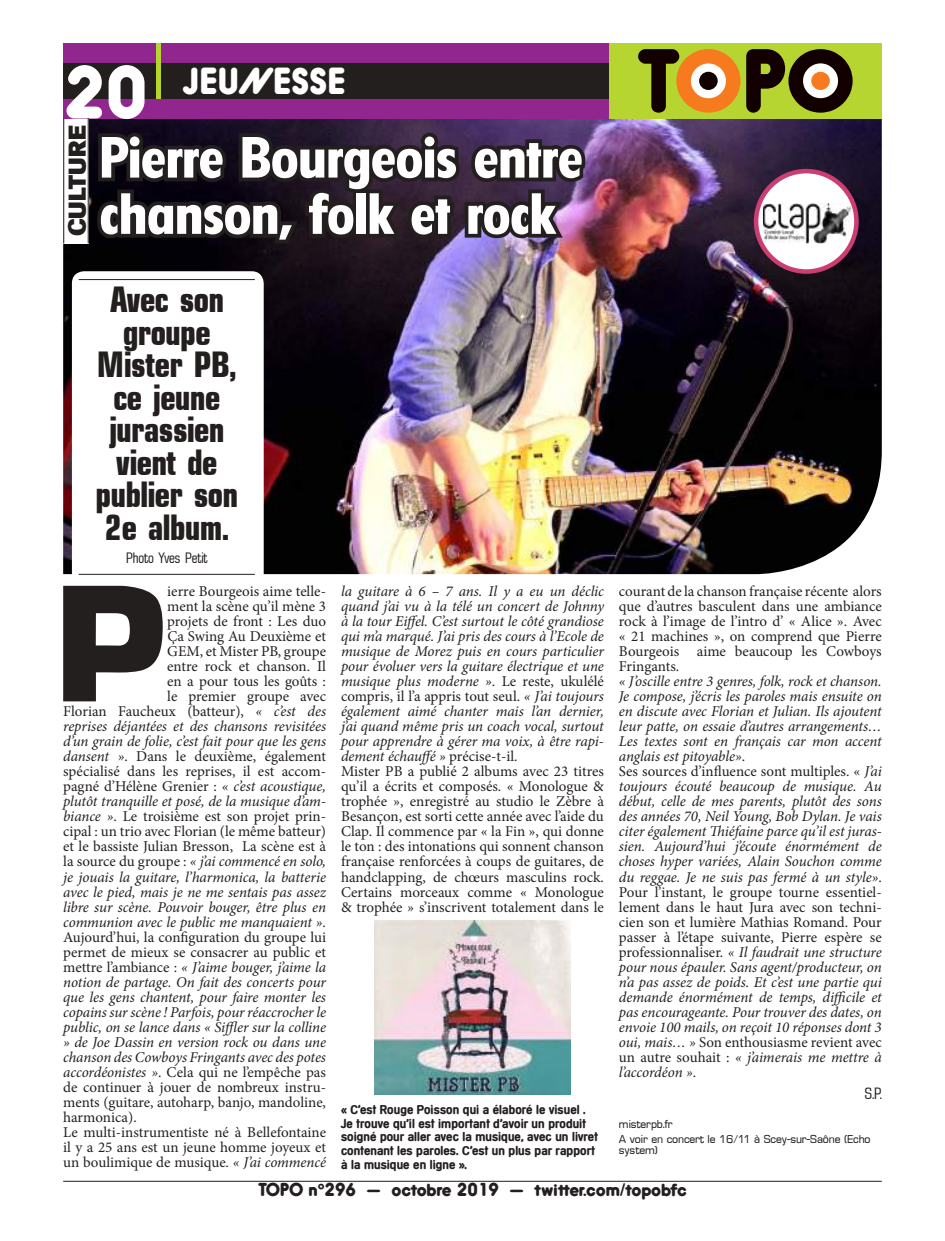
<style>
.page{position:relative;width:945px;height:1241px;background:#fff}
.page>*{position:absolute;margin:0;border:0;box-sizing:border-box;transform-origin:0 0}
.t1{font:700 162.88px "Eurasia";color:#241f1f}
.t2{font:56.25px/56.2px "Florida Serial Xbold";letter-spacing:-.005em;color:#fff}
.t3{font:700 36.25px/32.5px "Eurasia Cd";color:#241f1f;text-align:center}
.t4{font:35.25px "Hiruko Black Alternate";letter-spacing:.015em;color:#fff}
.t5{font:800 23.75px "Formula Serial";letter-spacing:.01em;color:#241f1f}
.t6{font:17.5px "Hiruko Black Alternate";letter-spacing:-.01em;color:#241f1f}
.t7{font:16.25px "Eurasia Cd";color:#241f1f}
.t8{font:15px/15px "Minion Pro";color:#241f1f}
.t9{font:italic 15px/15px "Minion Pro";letter-spacing:-.005em;color:#241f1f}
.t10{font:15px "Eurasia Cd";color:#241f1f}
.t11{font:700 12.5px/13.8px "Microapp Serial";letter-spacing:.005em;color:#241f1f}
.t12{font:11.25px/14.8px "Eurasia Normal";color:#241f1f}
.s1{font-size:70.38px}
.s2{font-style:italic}
.s3{font-style:normal}
</style>
<div class="page">
<img style="left:374px;top:920px;width:197px;height:174px">
<img style="left:63px;top:118px;width:819px;height:456px">
<div style="left:72px;top:271px;width:192px;height:313px;background:#fff;border-radius:12px"></div>
<hr style="left:79px;top:279px;width:176px;height:1px;background:#241f1f">
<hr style="left:79px;top:574px;width:176px;height:1px;background:#241f1f">
<svg style="left:91px;top:126px;width:498px;height:123px;background:#2b202d"></svg>
<div style="left:756px;top:171px;width:100px;height:100px;background:#fff;border-radius:50%"></div>
<img style="left:763px;top:203px;width:88px;height:40px">
<div style="left:754px;top:169px;width:105px;height:105px;border:5px solid #cc3e71;border-radius:50%"></div>
<hr style="left:63px;top:1180px;width:819px;height:1px;background:#241f1f">
<div style="left:63px;top:61px;width:547px;height:40px;background:#241f1f"></div>
<div style="left:63px;top:43px;width:546px;height:20px;background:#92268f"></div>
<div style="left:156px;top:43px;width:5px;height:56px;background:#b6d530"></div>
<div style="left:63px;top:99px;width:546px;height:19px;background:#92268f"></div>
<div style="left:609px;top:43px;width:273px;height:75px;background:#b6d530"></div>
<svg style="left:746px;top:49px;width:107px;height:64px"></svg>
<div style="left:811px;top:72px;width:19px;height:18px;background:#f77a1f;border-radius:50%"></div>
<svg style="left:638px;top:49px;width:102px;height:64px"></svg>
<div style="left:699px;top:72px;width:19px;height:18px;background:#120000;border-radius:50%"></div>
<div style="left:63px;top:118px;width:26px;height:125px;background:#fff"></div>
<hr style="left:63px;top:118px;width:1px;height:125px;background:#241f1f">
<hr style="left:88px;top:118px;width:1px;height:125px;background:#241f1f">
<h3 class="t4" style="left:63px;top:59px;width:284px"><span class="s1">20</span> JEUNESSE</h3>
<h3 class="t5" style="left:62px;top:236px;width:113px;rotate:-90deg">CULTURE</h3>
<h2 class="t2" style="left:100px;top:124px;width:485px">Pierre Bourgeois entre chanson, folk et rock</h2>
<h3 class="t3" style="left:96px;top:283px;width:143px">Avec son groupe<br>Mister PB, ce jeune jurassien vient de publier son<br>2e album.</h3>
<p class="t10" style="left:126px;top:550px;width:83px">Photo Yves Petit</p>
<h1 class="t1" style="left:54px;top:551px;width:113px">P</h1>
<p class="t8" style="left:167px;top:584px;width:160px">ierre Bourgeois aime telle-</p>
<p class="t8" style="left:341px;top:584px;width:264px"><span class="s2">la guitare à 6 – 7 ans. Il y a eu un déclic quand j’ai vu à la télé un concert de Johnny à la tour Eiffel. C’est surtout le côté grandiose qui m’a marqué. J’ai pris des cours à l’Ecole de musique de Morez puis en cours particulier pour évoluer vers la guitare électrique et une musique plus moderne »</span>. Le reste, ukulélé compris, il l’a appris tout seul. <span class="s2">« J’ai toujours également aimé chanter mais l’an dernier, j’ai quand même pris un coach vocal, surtout pour apprendre à gérer ma voix, à être rapi&shy;dement échauffé »</span> précise-t-il.<br>Mister PB a publié 2 albums avec 23 titres qu’il a écrits et composés. « Monologue &amp; trophée », enregistré au studio le Zèbre à Besançon, est sorti cette année avec l’aide du Clap. Il commence par « la Fin », qui donne le ton : des intonations qui sonnent chanson française renforcées à coups de guitares, de handclapping, de chœurs masculins rock.<br>Certains morceaux comme « Monologue &amp; trophée » s’inscrivent totalement dans le</p>
<p class="t8" style="left:619px;top:584px;width:264px;text-align:justify">courant de la chanson française récente alors que d’autres basculent dans une ambiance rock à l’image de l’intro d’ « Alice ». Avec « 21 machines », on comprend que Pierre Bourgeois aime beaucoup les Cowboys Fringants.</p>
<p class="t8" style="left:167px;top:599px;width:160px">ment la scène qu’il mène 3</p>
<p class="t8" style="left:167px;top:614px;width:160px">projets de front : Les duo</p>
<p class="t8" style="left:167px;top:629px;width:160px">Ça Swing Au Deuxième et</p>
<p class="t8" style="left:167px;top:644px;width:160px">GEM, et Mister PB, groupe</p>
<p class="t8" style="left:167px;top:659px;width:160px">entre rock et chanson. Il</p>
<p class="t8" style="left:167px;top:674px;width:160px">en a pour tous les goûts :</p>
<p class="t8" style="left:167px;top:689px;width:160px">le premier groupe avec</p>
<p class="t8" style="left:63px;top:704px;width:264px">Florian Faucheux (batteur), <span class="s2">« c’est des</span></p>
<p class="t9" style="left:63px;top:719px;width:264px">reprises déjantées et des chansons revisitées</p>
<p class="t9" style="left:63px;top:734px;width:264px">d’un grain de folie, c’est fait pour que les gens</p>
<p class="t8" style="left:63px;top:749px;width:264px"><span class="s2">dansent »</span>. Dans le deuxième, également</p>
<p class="t8" style="left:63px;top:764px;width:264px">spécialisé dans les reprises, il est accom-</p>
<p class="t8" style="left:63px;top:779px;width:264px">pagné d’Hélène Grenier : <span class="s2">« c’est acoustique,</span></p>
<p class="t9" style="left:63px;top:794px;width:264px">plutôt tranquille et posé, de la musique d’am-</p>
<p class="t8" style="left:63px;top:809px;width:264px"><span class="s2">biance »</span>. Le troisième est son projet prin-</p>
<p class="t8" style="left:63px;top:824px;width:264px">cipal : un trio avec Florian (le même batteur)</p>
<p class="t8" style="left:63px;top:839px;width:264px">et le bassiste Julian Bresson, La scène est à</p>
<p class="t9" style="left:63px;top:854px;width:264px"><span class="s3">la source du groupe :</span> « j’ai commencé en solo,</p>
<p class="t9" style="left:63px;top:869px;width:264px">je jouais la guitare, l’harmonica, la batterie</p>
<p class="t9" style="left:63px;top:884px;width:264px">avec le pied, mais je ne me sentais pas assez</p>
<p class="t9" style="left:63px;top:899px;width:264px">libre sur scène. Pouvoir bouger, être plus en</p>
<p class="t9" style="left:63px;top:914px;width:264px">communion avec le public me manquaient »<span class="s3">.</span></p>
<p class="t8" style="left:63px;top:929px;width:264px">Aujourd’hui, la configuration du groupe lui</p>
<p class="t8" style="left:63px;top:944px;width:264px">permet de mieux se consacrer au public et</p>
<p class="t9" style="left:63px;top:959px;width:264px"><span class="s3">mettre l’ambiance :</span> « J’aime bouger, j’aime la</p>
<p class="t9" style="left:63px;top:974px;width:264px">notion de partage. On fait des concerts pour</p>
<p class="t9" style="left:63px;top:989px;width:264px">que les gens chantent, pour faire monter les</p>
<p class="t9" style="left:63px;top:1004px;width:264px">copains sur scène ! Parfois, pour réaccrocher le</p>
<p class="t9" style="left:63px;top:1019px;width:264px">public, on se lance dans « Siffler sur la colline</p>
<p class="t9" style="left:63px;top:1034px;width:264px">» de Joe Dassin en version rock ou dans une</p>
<p class="t9" style="left:63px;top:1049px;width:264px">chanson des Cowboys Fringants avec des potes</p>
<p class="t8" style="left:63px;top:1064px;width:264px"><span class="s2">accordéonistes »</span>. Cela qui ne l’empêche pas</p>
<p class="t8" style="left:63px;top:1079px;width:264px">de continuer à jouer de nombreux instru-</p>
<p class="t8" style="left:63px;top:1094px;width:264px">ments (guitare, autoharp, banjo, mandoline,</p>
<p class="t8" style="left:63px;top:1109px;width:75px">harmonica).</p>
<p class="t8" style="left:63px;top:1124px;width:264px">Le multi-instrumentiste né à Bellefontaine</p>
<p class="t8" style="left:63px;top:1139px;width:264px">il y a 25 ans est un jeune homme joyeux et</p>
<p class="t8" style="left:63px;top:1154px;width:264px">un boulimique de musique. <span class="s2">« J’ai commencé</span></p>
<p class="t9" style="left:619px;top:674px;width:264px">« J’oscille entre 3 genres, folk, rock et chanson.<br>Je compose, j’écris les paroles mais ensuite on en discute avec Florian et Julian. Ils ajoutent leur patte, on essaie d’autres arrangements… Les textes sont en français car mon accent anglais est pitoyable»<span class="s3">.<br>Ses sources d’influence sont multiples. «</span> J’ai toujours écouté beaucoup de musique. Au début, celle de mes parents, plutôt des sons des années 70, Neil Young, Bob Dylan. Je vais citer également Thiéfaine parce qu’il est juras&shy;sien. Aujourd’hui j’écoute énormément de choses hyper variées, Alain Souchon comme du reggae. Je ne suis pas fermé à un style»<span class="s3">.<br>Pour l’instant, le groupe tourne essentiel&shy;lement dans le haut Jura avec son techni&shy;cien son et lumière Mathias Romand. Pour passer à l’étape suivante, Pierre espère se professionnaliser.</span> « Il faudrait une structure pour nous épauler. Sans agent/producteur, on n’a pas assez de poids. Et c’est une partie qui demande énormément de temps, difficile et pas encourageante. Pour trouver des dates, on envoie 100 mails, on reçoit 10 réponses dont 3 oui, mais… » <span class="s3">Son enthousiasme revient avec un autre souhait :</span> « j’aimerais me mettre à l’accordéon »<span class="s3">.</span></p>
<p class="t7" style="left:865px;top:1083px;width:18px">S.P.</p>
<p class="t12" style="left:619px;top:1116px;width:253px">misterpb.fr<br>A voir en concert le 16/11 à Scey-sur-Saône (Echo</p>
<p class="t12" style="left:619px;top:1142px;width:40px">system)</p>
<p class="t11" style="left:341px;top:1101px;width:258px">« C’est Rouge Poisson qui a élaboré le visuel .<br>Je trouve qu’il est important d’avoir un produit soigné pour aller avec la musique, avec un livret contenant les paroles. C’est un plus par rapport à la musique en ligne ».</p>
<p class="t6" style="left:258px;top:1178px;width:430px">TOPO n°296 – octobre 2019 – twitter.com/topobfc</p>
</div>
